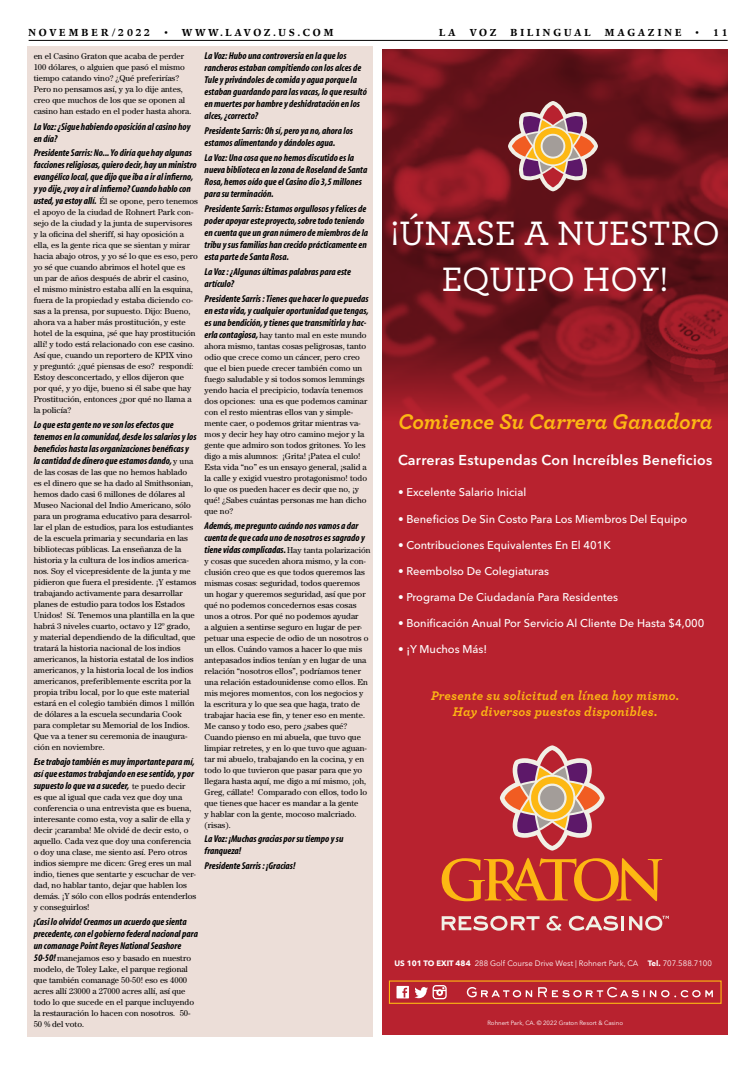
<style>
.page{position:relative;width:756px;height:1080px;background:#fff}
.page>*{position:absolute;margin:0;border:0;box-sizing:border-box;transform-origin:0 0}
.t1{font:500 35.5px/46.7px "Archer";color:#fff;text-align:center}
.t2{font:italic 700 22.3px "Archer";color:#fdb813}
.t3{font:600 14.2px "Avenir Next LT Pro";letter-spacing:.02em;color:#fff}
.t4{font:italic 700 13.2px/15.8px "Archer";letter-spacing:.02em;color:#fdb813;text-align:center}
.t5{font:500 11.2px "Avenir Next LT Pro";color:#fff}
.t6{font:italic 700 condensed 10px/12px "Myriad";color:#000}
.t7{font:500 10px "Poppl Pontifex BE";letter-spacing:.3em;color:#000}
.t8{font:500 10px "Poppl Pontifex BE";letter-spacing:.275em;color:#000}
.t9{font:8.5px/11px "Century";color:#000}
.t10{font:7.8px "Avenir Next LT Pro";color:#fff}
.t11{font:6.1px "Avenir Next LT Pro";color:#fff}
.s1{font-family:"Myriad";font-weight:700;font-style:italic;font-stretch:condensed;font-size:10px}
.s2{font-family:"Century";font-weight:400;font-style:normal;font-stretch:normal;font-size:8.5px}
.s3{font-weight:700}
</style>
<div class="page">
<div style="left:27px;top:46px;width:345px;height:991px;background:#ecded8"></div>
<div style="left:382px;top:49px;width:346px;height:986px;background:#b8222f"></div>
<img style="left:382px;top:49px;width:346px;height:365px">
<svg style="left:508px;top:101px;width:90px;height:90px;background:#a4655c"></svg>
<div style="left:389px;top:980px;width:333px;height:24px;border:1px solid #fdb813"></div>
<svg style="left:467px;top:987px;width:246px;height:10px"></svg>
<svg style="left:397px;top:985px;width:50px;height:14px"></svg>
<svg style="left:442px;top:858px;width:220px;height:43px"></svg>
<svg style="left:500px;top:745px;width:105px;height:106px"></svg>
<svg style="left:442px;top:916px;width:98px;height:15px"></svg>
<svg style="left:547px;top:916px;width:15px;height:15px"></svg>
<svg style="left:569px;top:916px;width:100px;height:15px"></svg>
<hr style="left:29px;top:40px;width:699px;height:1px;background:#000">
<p class="t7" style="left:28px;top:26px;width:12px">NOVEMBER</p>
<p class="t7" style="left:112px;top:26px;width:40px">/2022</p>
<p class="t8" style="left:164px;top:26px;width:170px">• WWW.LAVOZ.US.COM</p>
<p class="t7" style="left:439px;top:26px;width:18px">L A</p>
<p class="t7" style="left:470px;top:26px;width:28px">VOZ</p>
<p class="t7" style="left:510px;top:26px;width:82px">BILINGUAL</p>
<p class="t7" style="left:605px;top:26px;width:78px">MAGAZINE</p>
<p class="t7" style="left:696px;top:26px;width:34px">• 11</p>
<p class="t6" style="left:205px;top:50px;width:164px">La Voz: Hubo una controversia en la que los rancheros estaban compitiendo con los alces de Tule y privándoles de comida y agua porque la estaban guardando para las vacas, lo que resultó en muertes por hambre y deshidratación en los alces, ¿correcto?</p>
<p class="t6" style="left:205px;top:125px;width:150px">Presidente Sarris: Oh sí, pero ya no, ahora los estamos alimentando y dándoles agua.</p>
<p class="t6" style="left:205px;top:152px;width:164px">La Voz: Una cosa que no hemos discutido es la nueva biblioteca en la zona de Roseland de Santa Rosa, hemos oído que el Casino dio 3,5 millones para su terminación.</p>
<p class="t6" style="left:205px;top:203px;width:165px">Presidente Sarris: Estamos orgullosos y felices de poder apoyar este proyecto, sobre todo teniendo en cuenta que un gran número de miembros de la tribu y sus familias han crecido prácticamente en esta parte de Santa Rosa.</p>
<p class="t6" style="left:205px;top:266px;width:148px">La Voz : ¿Algunas últimas palabras para este artículo?</p>
<p class="t6" style="left:205px;top:293px;width:166px;text-align:justify">Presidente Sarris : Tienes que hacer lo que puedas en esta vida, y cualquier oportunidad que tengas, es una bendición, y tienes que transmitirla y hac-</p>
<p class="t9" style="left:205px;top:329px;width:164px"><span class="s1">erla contagiosa,</span> hay tanto mal en este mundo ahora mismo, tantas cosas peligrosas, tanto odio que crece como un cáncer, pero creo que el bien puede crecer también como un fuego saludable y si todos somos lemmings yendo hacia el precipicio, todavía tenemos dos opciones: una es que podemos caminar con el resto mientras ellos van y simple&shy;mente caer, o podemos gritar mientras va&shy;mos y decir hey hay otro camino mejor y la gente que admiro son todos gritones. Yo les digo a mis alumnos: ¡Grita! ¡Patea el culo!<br>Esta vida “no” es un ensayo general, ¡salid a la calle y exigid vuestro protagonismo! todo lo que os pueden hacer es decir que no, ¡y qué! ¿Sabes cuántas personas me han dicho que no?</p>
<p class="t6" style="left:205px;top:520px;width:168px">Además, me pregunto cuándo nos vamos a dar cuenta de que cada uno de nosotros es sagrado y tiene vidas complicadas. <span class="s2">Hay tanta polarización</span></p>
<p class="t9" style="left:205px;top:555px;width:165px">y cosas que suceden ahora mismo, y la con&shy;clusión creo que es que todos queremos las mismas cosas: seguridad, todos queremos un hogar y queremos seguridad, así que por qué no podemos concedernos esas cosas unos a otros. Por qué no podemos ayudar<br>a alguien a sentirse seguro en lugar de per&shy;petuar una especie de odio de un nosotros o un ellos. Cuándo vamos a hacer lo que mis antepasados indios tenían y en lugar de una relación “nosotros ellos”, podríamos tener una relación estadounidense como ellos. En mis mejores momentos, con los negocios y la escritura y lo que sea que haga, trato de trabajar hacia ese fin, y tener eso en mente.<br>Me canso y todo eso, pero ¿sabes qué?<br>Cuando pienso en mi abuela, que tuvo que limpiar retretes, y en lo que tuvo que aguan&shy;tar mi abuelo, trabajando en la cocina, y en todo lo que tuvieron que pasar para que yo llegara hasta aquí, me digo a mí mismo, ¡oh, Greg, cállate! Comparado con ellos, todo lo que tienes que hacer es mandar a la gente<br>y hablar con la gente, mocoso malcriado. (risas).</p>
<p class="t6" style="left:205px;top:834px;width:140px">La Voz: ¡Muchas gracias por su tiempo y su franqueza!</p>
<p class="t6" style="left:205px;top:860px;width:92px">Presidente Sarris : ¡Gracias!</p>
<p class="t9" style="left:34px;top:50px;width:159px">en el Casino Graton que acaba de perder 100 dólares, o alguien que pasó el mismo tiempo catando vino? ¿Qué preferirías?<br>Pero no pensamos así, y ya lo dije antes, creo que muchos de los que se oponen al casino han estado en el poder hasta ahora.</p>
<p class="t6" style="left:34px;top:121px;width:158px">La Voz: ¿Sigue habiendo oposición al casino hoy en día?</p>
<p class="t6" style="left:34px;top:148px;width:165px">Presidente Sarris: No... Yo diría que hay algunas facciones religiosas, quiero decir, hay un ministro evangélico local, que dijo que iba a ir al infierno, y yo dije, ¿voy a ir al infierno? Cuando hablo con</p>
<p class="t9" style="left:34px;top:196px;width:166px"><span class="s1">usted, ya estoy allí.</span> Él se opone, pero tenemos el apoyo de la ciudad de Rohnert Park con&shy;sejo de la ciudad y la junta de supervisores y la oficina del sheriff, si hay oposición a ella, es la gente rica que se sientan y mirar hacia abajo otros, y yo sé lo que es eso, pero yo sé que cuando abrimos el hotel que es<br>un par de años después de abrir el casino,<br>el mismo ministro estaba allí en la esquina, fuera de la propiedad y estaba diciendo co&shy;sas a la prensa, por supuesto. Dijo: Bueno, ahora va a haber más prostitución, y este hotel de la esquina, ¡sé que hay prostitución allí! y todo está relacionado con ese casino.<br>Así que, cuando un reportero de KPIX vino y preguntó: ¿qué piensas de eso? respondí:<br>Estoy desconcertado, y ellos dijeron que por qué, y yo dije, bueno si él sabe que hay Prostitución, entonces ¿por qué no llama a la policía?</p>
<p class="t6" style="left:34px;top:419px;width:164px">Lo que esta gente no ve son los efectos que tenemos en la comunidad, desde los salarios y los beneficios hasta las organizaciones benéficas y la cantidad de dinero que estamos dando, <span class="s2">y una</span></p>
<p class="t9" style="left:34px;top:467px;width:164px">de las cosas de las que no hemos hablado es el dinero que se ha dado al Smithsonian, hemos dado casi 6 millones de dólares al Museo Nacional del Indio Americano, sólo para un programa educativo para desarrol&shy;lar el plan de estudios, para los estudiantes de la escuela primaria y secundaria en las bibliotecas públicas. La enseñanza de la historia y la cultura de los indios america&shy;nos. Soy el vicepresidente de la junta y me pidieron que fuera el presidente. ¡Y estamos trabajando activamente para desarrollar planes de estudio para todos los Estados Unidos! Sí. Tenemos una plantilla en la que habrá 3 niveles cuarto, octavo y 12º grado, y material dependiendo de la dificultad, que tratará la historia nacional de los indios americanos, la historia estatal de los indios americanos, y la historia local de los indios americanos, preferiblemente escrita por la propia tribu local, por lo que este material estará en el colegio también dimos 1 millón de dólares a la escuela secundaria Cook para completar su Memorial de los Indios.<br>Que va a tener su ceremonia de inaugura&shy;ción en noviembre.</p>
<p class="t6" style="left:34px;top:756px;width:163px;text-align:justify">Ese trabajo también es muy importante para mí, así que estamos trabajando en ese sentido, y por supuesto lo que va a suceder, <span class="s2">te puedo decir</span></p>
<p class="t9" style="left:34px;top:792px;width:164px">es que al igual que cada vez que doy una conferencia o una entrevista que es buena, interesante como esta, voy a salir de ella y decir ¡caramba! Me olvidé de decir esto, o aquello. Cada vez que doy una conferencia o doy una clase, me siento así. Pero otros indios siempre me dicen: Greg eres un mal indio, tienes que sentarte y escuchar de ver&shy;dad, no hablar tanto, dejar que hablen los demás. ¡Y sólo con ellos podrás entenderlos y conseguirlos!</p>
<p class="t6" style="left:34px;top:916px;width:166px">¡Casi lo olvido! Creamos un acuerdo que sienta precedente, con el gobierno federal nacional para un comanage Point Reyes National Seashore</p>
<p class="t9" style="left:34px;top:953px;width:162px"><span class="s1">50-50!</span> manejamos eso y basado en nuestro modelo, de Toley Lake, el parque regional que también comanage 50-50! eso es 4000 acres allí 23000 a 27000 acres allí, así que todo lo que sucede en el parque incluyendo la restauración lo hacen con nosotros. 50- 50 % del voto.</p>
<h1 class="t1" style="left:390px;top:208px;width:331px">¡ÚNASE A NUESTRO<br>EQUIPO HOY!</h1>
<h2 class="t2" style="left:398px;top:403px;width:316px">Comience Su Carrera Ganadora</h2>
<h3 class="t3" style="left:398px;top:451px;width:316px">Carreras Estupendas Con Increíbles Beneficios</h3>
<h3 class="t5" style="left:398px;top:486px;width:130px">• Excelente Salario Inicial</h3>
<h3 class="t5" style="left:398px;top:512px;width:291px">• Beneficios De Sin Costo Para Los Miembros Del Equipo</h3>
<h3 class="t5" style="left:398px;top:538px;width:214px">• Contribuciones Equivalentes En El 401K</h3>
<h3 class="t5" style="left:398px;top:564px;width:152px">• Reembolso De Colegiaturas</h3>
<h3 class="t5" style="left:398px;top:590px;width:222px">• Programa De Ciudadanía Para Residentes</h3>
<h3 class="t5" style="left:398px;top:616px;width:308px">• Bonificación Anual Por Servicio Al Cliente De Hasta $4,000</h3>
<h3 class="t5" style="left:398px;top:643px;width:91px">• ¡Y Muchos Más!</h3>
<h3 class="t4" style="left:431px;top:687px;width:250px">Presente su solicitud en línea hoy mismo.<br>Hay diversos puestos disponibles.</h3>
<p class="t10" style="left:394px;top:958px;width:319px"><span class="s3">US 101 TO EXIT 484</span> 288 Golf Course Drive West | Rohnert Park, CA <span class="s3">Tel.</span> 707.588.7100</p>
<p class="t11" style="left:487px;top:1020px;width:137px">Rohnert Park, CA. © 2022 Graton Resort &amp; Casino</p>
</div>
